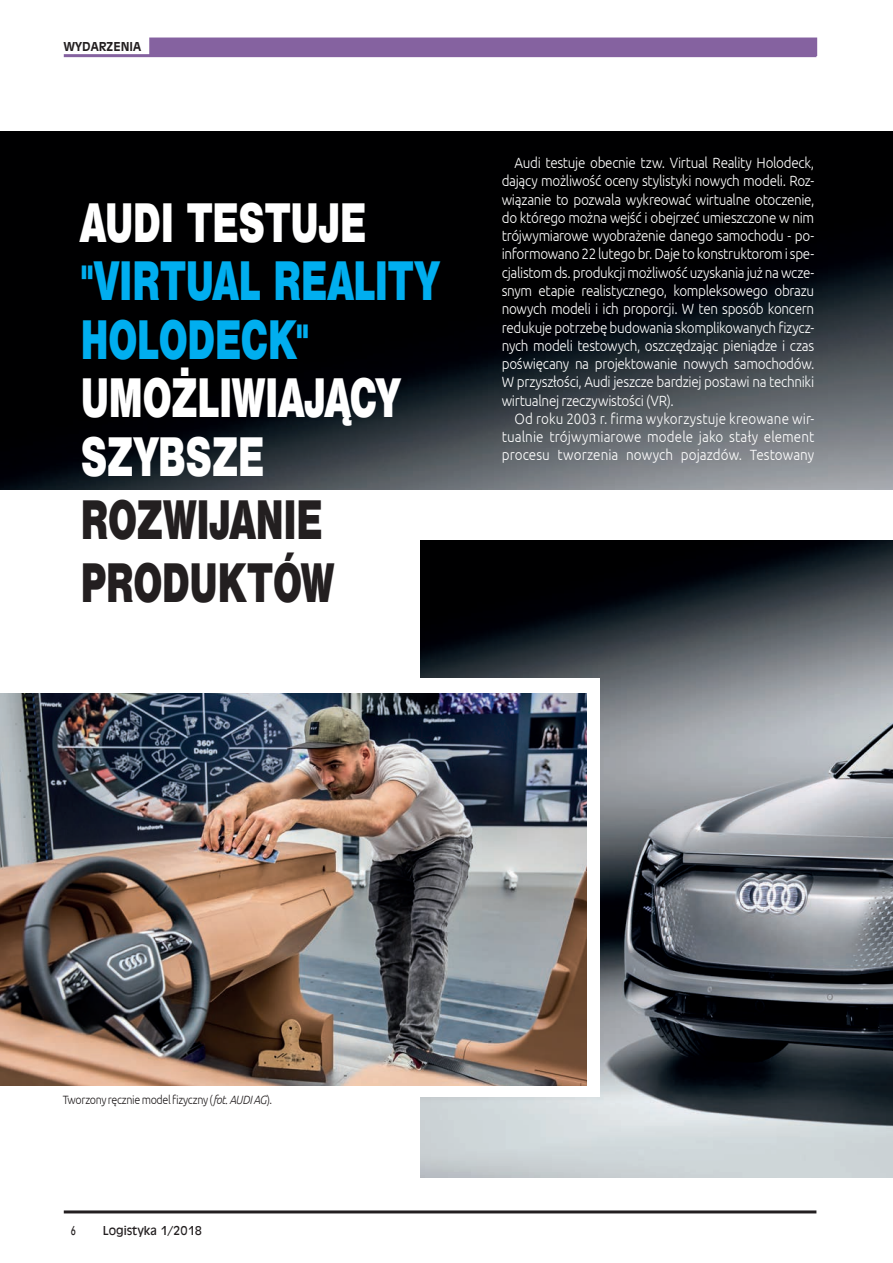
<style>
.page{position:relative;width:893px;height:1263px;background:#fff}
.page>*{position:absolute;margin:0;border:0;box-sizing:border-box;transform-origin:0 0}
.t1{font:49.5px/58.5px "Swis 721 Blk 2 EU";letter-spacing:-.01em;color:#fff;scale:.7 1}
.t2{font:49.5px/58.5px "Swis 721 Blk 2 EU";letter-spacing:-.005em;color:#00aeef;scale:.7 1}
.t3{font:49.5px/63px "Swis 721 Blk 2 EU";letter-spacing:-.01em;color:#231f20;scale:.7 1}
.t4{font:300 14.85px/18.3px "Ubuntu";color:#fff;text-align:justify;scale:.91 1}
.t5{font:300 12px "Ubuntu";letter-spacing:-.035em;color:#231f20;scale:.9 1}
.t6{font:12px "Incised 901 EU";color:#231f20}
.t7{font:700 12px "Incised 901 EU";color:#231f20}
.t8{font:12px "Futura Md PL";color:#231f20;scale:.7 1}
.s1{font-style:italic}
</style>
<div class="page">
<hr style="left:64px;top:1210px;width:752px;height:3px;background:#231f20">
<div style="left:150px;top:38px;width:666px;height:17px;background:#8562a0"></div>
<hr style="left:64px;top:54px;width:752px;height:3px;background:#8562a0">
<img style="left:0;top:132px;width:893px;height:357px">
<img style="left:421px;top:540px;width:472px;height:638px">
<div style="left:412px;top:678px;width:188px;height:419px;background:#fff"></div>
<img style="left:0;top:693px;width:587px;height:392px">
<p class="t7" style="left:63px;top:38px;width:79px">WyDARZENIA</p>
<h1 class="t1" style="left:81px;top:198px;width:409px">AUDI TESTUJE</h1>
<h1 class="t2" style="left:81px;top:256px;width:512px">"VIRTUAL REALITY<br>HOLODECK"</h1>
<h1 class="t1" style="left:81px;top:373px;width:457px">UMOŻLIWIAJĄCY<br>SZYBSZE</h1>
<h1 class="t3" style="left:81px;top:492px;width:364px">ROZWIJANIE<br>PRODUKTÓW</h1>
<p class="t4" style="left:502px;top:153px;width:345px;text-indent:13px">Audi testuje obecnie tzw. Virtual Reality Holodeck, dający możliwość oceny stylistyki nowych modeli. Roz&shy;wiązanie to pozwala wykreować wirtualne otoczenie, do którego można wejść i obejrzeć umieszczone w nim trójwymiarowe wyobrażenie danego samochodu - po&shy;informowano 22 lutego br. Daje to konstruktorom i spe&shy;cjalistom ds. produkcji możliwość uzyskania już na wcze&shy;snym etapie realistycznego, kompleksowego obrazu nowych modeli i ich proporcji. W ten sposób koncern redukuje potrzebę budowania skomplikowanych fizycz&shy;nych modeli testowych, oszczędzając pieniądze i czas poświęcany na projektowanie nowych samochodów.<br>W przyszłości, Audi jeszcze bardziej postawi na techniki wirtualnej rzeczywistości (VR).</p>
<p class="t4" style="left:502px;top:409px;width:345px;text-indent:13px">Od roku 2003 r. firma wykorzystuje kreowane wir&shy;tualnie trójwymiarowe modele jako stały element procesu tworzenia nowych pojazdów. Testowany</p>
<p class="t5" style="left:63px;top:1093px;width:234px">Tworzony ręcznie model fizyczny (<span class="s1">fot. AUDI AG</span>).</p>
<p class="t8" style="left:71px;top:1223px;width:9px">6</p>
<p class="t6" style="left:103px;top:1223px;width:101px">Logistyka 1/2018</p>
</div>
